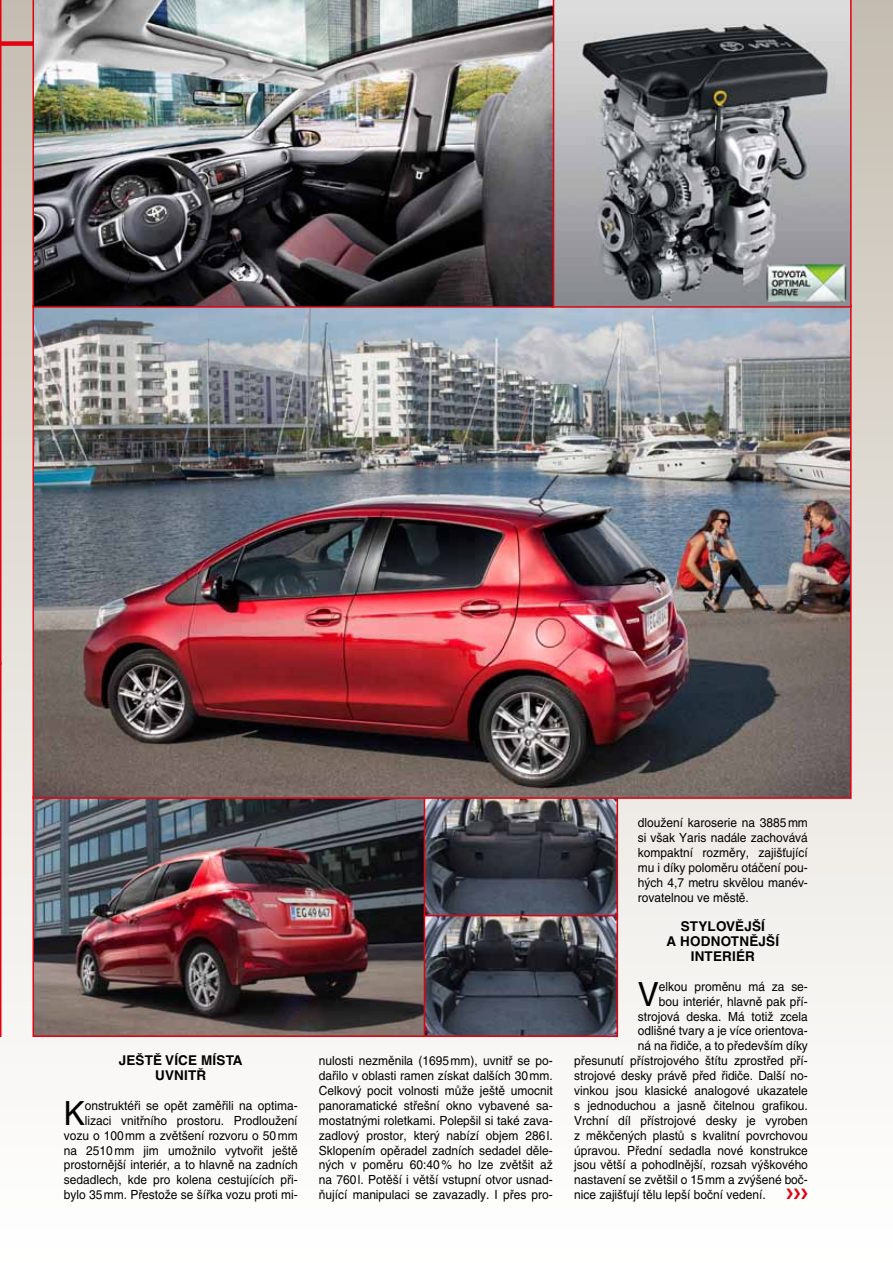
<style>
.page{position:relative;width:893px;height:1263px;background:#fff}
.page>*{position:absolute;margin:0;border:0;box-sizing:border-box;transform-origin:0 0}
.t1{font:33.3px "Helvetica CE";color:#000;scale:.95 1}
.t2{font:15px "Zapf Dingbats Std";color:#e3000f;scale:.95 1}
.t3{font:700 13.5px/14.9px "Helvetica CE";letter-spacing:.015em;color:#000;text-align:center}
.t4{font:12.6px/14.9px "Helvetica CE";color:#000;text-align:justify;scale:.95 1}
</style>
<div class="page">
<div style="left:0;top:0;width:893px;height:1263px;background:linear-gradient(to bottom,#c7bfb3,#fff)"></div>
<svg style="left:0;top:0;width:2px;height:1038px;background:#e1363f"></svg>
<img style="left:32px;top:799px;width:391px;height:239px">
<svg style="left:423px;top:799px;width:196px;height:239px;background:#4c4953"></svg>
<img style="left:32px;top:308px;width:820px;height:491px">
<div style="left:0;top:41px;width:850px;height:5px;background:#e3000f"></div>
<svg style="left:555px;top:0;width:297px;height:308px;background:#868689"></svg>
<img style="left:32px;top:0;width:523px;height:308px">
<img style="left:766px;top:264px;width:80px;height:38px">
<p class="t3" style="left:119px;top:1053px;width:125px">JEŠTĚ VÍCE MÍSTA<br>UVNITŘ</p>
<p class="t4" style="left:64px;top:1098px;width:248px;text-align:right">onstruktéři se opět zaměřili na optima&shy;lizaci vnitřního prostoru. Prodloužení vozu o 100mm a zvětšení rozvoru o 50mm na 2510mm jim umožnilo vytvořit ještě prostornější interiér, a to hlavně na zadních sedadlech, kde pro kolena cestujících při&shy;bylo 35mm. Přestože se šířka vozu proti mi-</p>
<h1 class="t1" style="left:64px;top:1094px;width:24px">K</h1>
<p class="t4" style="left:319px;top:1053px;width:248px">nulosti nezměnila (1695mm), uvnitř se po&shy;dařilo v oblasti ramen získat dalších 30mm.<br>Celkový pocit volnosti může ještě umocnit panoramatické střešní okno vybavené sa&shy;mostatnými roletkami. Polepšil si také zava&shy;zadlový prostor, který nabízí objem 286l.<br>Sklopením opěradel zadních sedadel děle&shy;ných v poměru 60:40% ho lze zvětšit až na 760l. Potěší i větší vstupní otvor usnad&shy;ňující manipulaci se zavazadly. I přes pro-</p>
<p class="t4" style="left:638px;top:815px;width:181px">dloužení karoserie na 3885mm si však Yaris nadále zachovává kompaktní rozměry, zajišťující mu i díky poloměru otáčení pou&shy;hých 4,7 metru skvělou manév&shy;rovatelnou ve městě.</p>
<p class="t3" style="left:667px;top:919px;width:114px">STYLOVĚJŠÍ<br>A HODNOTNĚJŠÍ<br>INTERIÉR</p>
<h1 class="t1" style="left:638px;top:975px;width:24px">V</h1>
<p class="t4" style="left:659px;top:979px;width:158px">elkou proměnu má za se-</p>
<p class="t4" style="left:659px;top:994px;width:158px">bou interiér, hlavně pak pří-</p>
<p class="t4" style="left:638px;top:1009px;width:181px">strojová deska. Má totiž zcela</p>
<p class="t4" style="left:638px;top:1024px;width:181px">odlišné tvary a je více orientova-</p>
<p class="t4" style="left:638px;top:1038px;width:181px">ná na řidiče, a to především díky</p>
<p class="t4" style="left:574px;top:1053px;width:248px">přesunutí přístrojového štítu zprostřed pří-</p>
<p class="t4" style="left:574px;top:1068px;width:248px">strojové desky právě před řidiče. Další no-</p>
<p class="t4" style="left:574px;top:1083px;width:248px">vinkou jsou klasické analogové ukazatele</p>
<p class="t4" style="left:574px;top:1098px;width:248px">s jednoduchou a jasně čitelnou grafikou.</p>
<p class="t4" style="left:574px;top:1113px;width:248px">Vrchní díl přístrojové desky je vyroben</p>
<p class="t4" style="left:574px;top:1128px;width:248px">z měkčených plastů s kvalitní povrchovou</p>
<p class="t4" style="left:574px;top:1143px;width:248px">úpravou. Přední sedadla nové konstrukce</p>
<p class="t4" style="left:574px;top:1157px;width:248px">jsou větší a pohodlnější, rozsah výškového</p>
<p class="t4" style="left:574px;top:1172px;width:248px">nastavení se zvětšil o 15mm a zvýšené boč-</p>
<p class="t4" style="left:574px;top:1187px;width:203px">nice zajišťují tělu lepší boční vedení.</p>
<p class="t2" style="left:786px;top:1187px;width:24px">❯❯❯</p>
</div>
